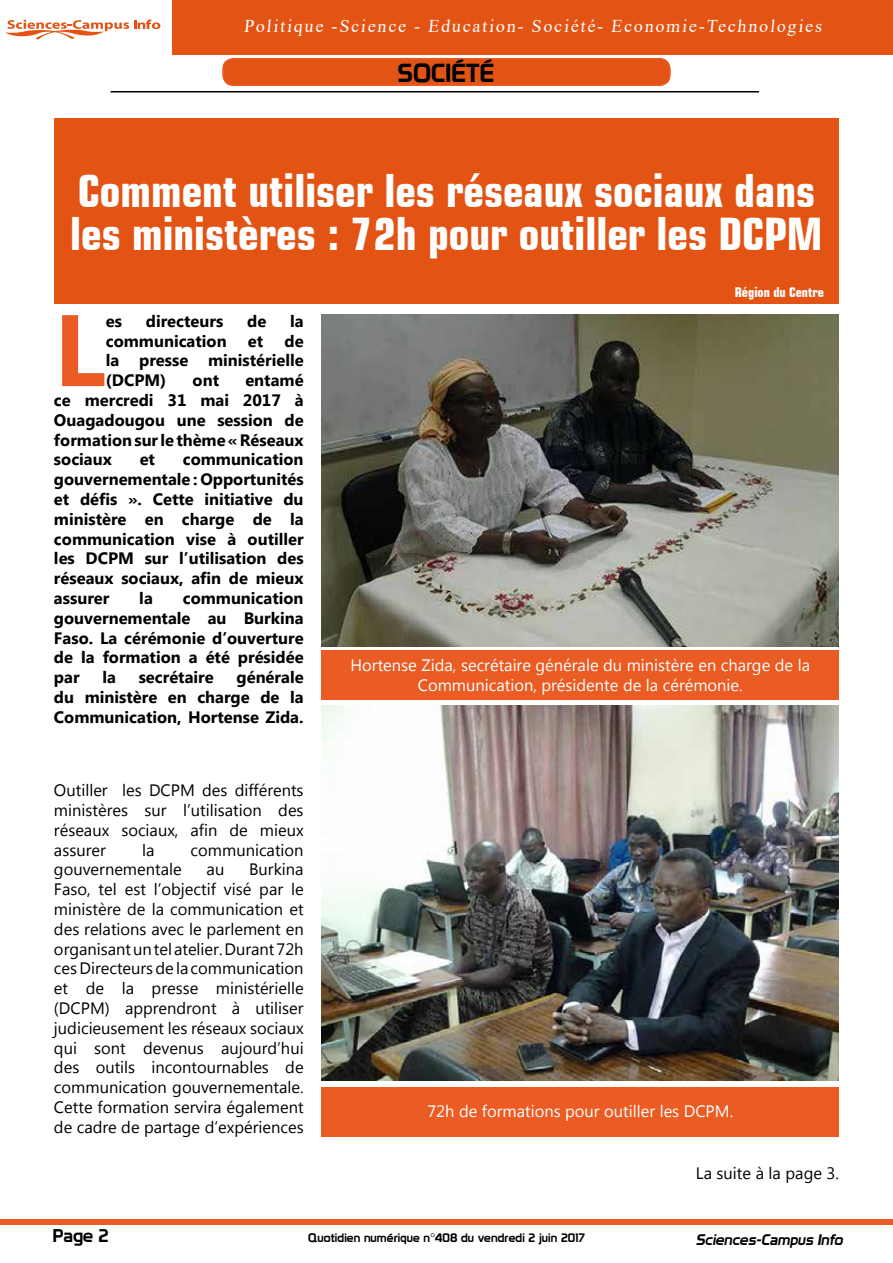
<style>
.page{position:relative;width:893px;height:1263px;background:#fff}
.page>*{position:absolute;margin:0;border:0;box-sizing:border-box;transform-origin:0 0}
.t1{font:700 101.4px "Myanmar Text";color:#ea5c24}
.t2{font:700 condensed 45px/43.5px "Square 721 BT";color:#fff}
.t3{font:25.5px "Prototype";color:#000}
.t4{font:18px "Times New Roman";color:#fff}
.t5{font:18px "Prototype";color:#000}
.t6{font:16.5px/19.8px "Myanmar Text";color:#000;text-align:justify}
.t7{font:700 16.5px/19.8px "Myanmar Text";color:#000;text-align:justify}
.t8{font:16.5px/19.8px "Myanmar Text";color:#fff;text-align:center}
.t9{font:italic 15px "Prototype";color:#000}
.t10{font:700 condensed 13.5px "Square 721 BT";color:#fff}
.t11{font:12px "Prototype";letter-spacing:.01em;color:#000}
</style>
<div class="page">
<div style="left:1px;top:1219px;width:892px;height:6px;background:#ea5c24"></div>
<hr style="left:111px;top:91px;width:648px;height:1px;background:#000">
<div style="left:223px;top:59px;width:447px;height:26px;background:#e35414;border-radius:10px"></div>
<div style="left:222px;top:58px;width:449px;height:28px;border:2px solid #ea5c24;border-radius:10px"></div>
<svg style="left:5px;top:20px;width:155px;height:20px"></svg>
<div style="left:172px;top:0;width:721px;height:54px;background:#e35414"></div>
<div style="left:54px;top:118px;width:785px;height:186px;background:#e35414"></div>
<img style="left:322px;top:315px;width:517px;height:331px">
<div style="left:322px;top:650px;width:517px;height:50px;background:#ea5c24"></div>
<img style="left:322px;top:706px;width:517px;height:374px">
<div style="left:322px;top:1086px;width:517px;height:50px;background:#ea5c24"></div>
<p class="t4" style="left:244px;top:13px;width:582px">Politique -Science - Education- Société- Economie-Technologies</p>
<h3 class="t3" style="left:398px;top:58px;width:98px">SOCIÉTÉ</h3>
<h2 class="t2" style="left:70px;top:168px;width:754px">Comment utiliser les réseaux sociaux dans les ministères : 72h pour outiller les DCPM</h2>
<p class="t10" style="left:735px;top:284px;width:91px">Région du Centre</p>
<h1 class="t1" style="left:54px;top:292px;width:53px">L</h1>
<p class="t7" style="left:106px;top:311px;width:18px">es</p>
<p class="t7" style="left:146px;top:311px;width:79px">directeurs</p>
<p class="t7" style="left:247px;top:311px;width:21px">de</p>
<p class="t7" style="left:290px;top:311px;width:15px">la</p>
<p class="t7" style="left:106px;top:331px;width:199px;text-indent:179px">de la presse ministérielle (DCPM)</p>
<p class="t7" style="left:106px;top:331px;width:122px">communication</p>
<p class="t7" style="left:248px;top:331px;width:17px">et</p>
<p class="t7" style="left:54px;top:370px;width:251px;text-indent:191px">entamé ce mercredi 31 mai 2017 à Ouagadougou une session de formation sur le thème « Réseaux sociaux</p>
<p class="t7" style="left:193px;top:370px;width:28px">ont</p>
<p class="t7" style="left:54px;top:450px;width:251px;text-indent:129px">communication gouvernementale : Opportunités et défis ». Cette initiative du ministère en charge de la communication vise à outiller les DCPM sur l’utilisation des réseaux sociaux, afin de mieux assurer</p>
<p class="t7" style="left:140px;top:450px;width:17px">et</p>
<p class="t7" style="left:139px;top:588px;width:15px">la</p>
<p class="t7" style="left:54px;top:588px;width:251px;text-indent:129px">communication gouvernementale au Burkina Faso. La cérémonie d’ouverture de la formation a été présidée par</p>
<p class="t8" style="left:351px;top:655px;width:461px">Hortense Zida, secrétaire générale du ministère en charge de la<br>Communication, présidente de la cérémonie.</p>
<p class="t7" style="left:54px;top:667px;width:251px;text-indent:183px">générale du ministère en charge de la Communication, Hortense Zida.</p>
<p class="t7" style="left:102px;top:667px;width:15px">la</p>
<p class="t7" style="left:139px;top:667px;width:77px">secrétaire</p>
<p class="t6" style="left:54px;top:780px;width:251px">Outiller les DCPM des différents ministères sur l’utilisation des réseaux sociaux, afin de mieux assurer</p>
<p class="t6" style="left:142px;top:840px;width:14px">la</p>
<p class="t6" style="left:191px;top:840px;width:114px">communication</p>
<p class="t6" style="left:54px;top:860px;width:129px">gouvernementale</p>
<p class="t6" style="left:207px;top:860px;width:19px">au</p>
<p class="t6" style="left:54px;top:860px;width:251px;text-indent:195px">Burkina Faso, tel est l’objectif visé par le ministère de la communication et des relations avec le parlement en organisant un tel atelier. Durant 72h ces Directeurs de la communication et de la presse ministérielle (DCPM) apprendront à utiliser judicieusement les réseaux sociaux qui sont devenus aujourd’hui des outils incontournables de communication gouvernementale.<br>Cette formation servira également de cadre de partage d’expériences</p>
<p class="t8" style="left:427px;top:1101px;width:307px">72h de formations pour outiller les DCPM.</p>
<p class="t6" style="left:696px;top:1163px;width:145px">La suite à la page 3.</p>
<p class="t5" style="left:53px;top:1225px;width:57px">Page 2</p>
<p class="t11" style="left:308px;top:1230px;width:278px">Quotidien numérique n°408 du vendredi 2 juin 2017</p>
<p class="t9" style="left:696px;top:1231px;width:152px">Sciences-Campus Info</p>
</div>
